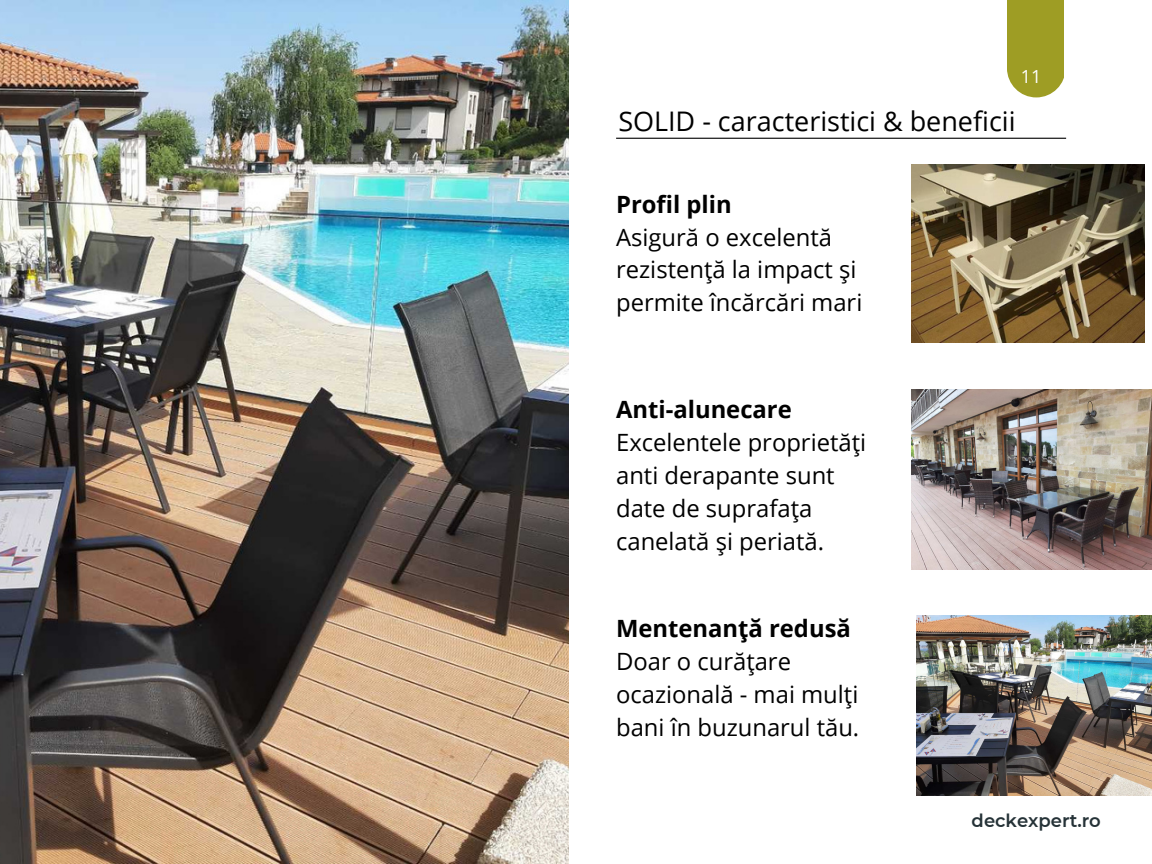
<style>
.page{position:relative;width:1152px;height:864px;background:#fff}
.page>*{position:absolute;margin:0;border:0;box-sizing:border-box;transform-origin:0 0}
.t1{font:27px "Open Sans";color:#000}
.t2{font:23.85px/33px "Open Sans";color:#000}
.t3{font:700 23.85px "Open Sans";color:#000}
.t4{font:600 18px "Montserrat";color:#253237}
.t5{font:18px "Open Sans";color:#fff}
</style>
<div class="page">
<div style="left:1007px;top:0;width:57px;height:97px;background:#9e9d24"></div>
<hr style="left:616px;top:138px;width:450px;height:1px;background:#000">
<img style="left:0;top:0;width:568px;height:864px">
<img style="left:912px;top:165px;width:233px;height:177px">
<img style="left:912px;top:389px;width:240px;height:180px">
<img style="left:916px;top:616px;width:236px;height:180px">
<p class="t5" style="left:1021px;top:63px;width:22px">11</p>
<p class="t1" style="left:618px;top:103px;width:399px">SOLID - caracteristici &amp; beneficii</p>
<p class="t3" style="left:616px;top:187px;width:117px">Profil plin</p>
<p class="t2" style="left:616px;top:220px;width:248px">Asigură o excelentă rezistență la impact și permite încărcări mari</p>
<p class="t3" style="left:616px;top:392px;width:177px">Anti-alunecare</p>
<p class="t2" style="left:616px;top:425px;width:251px">Excelentele proprietăți anti derapante sunt date de suprafața canelată și periată.</p>
<p class="t3" style="left:616px;top:612px;width:236px">Mentenanță redusă</p>
<p class="t2" style="left:616px;top:644px;width:245px">Doar o curățare ocazională - mai mulți bani în buzunarul tău.</p>
<p class="t4" style="left:972px;top:809px;width:131px">deckexpert.ro</p>
</div>
